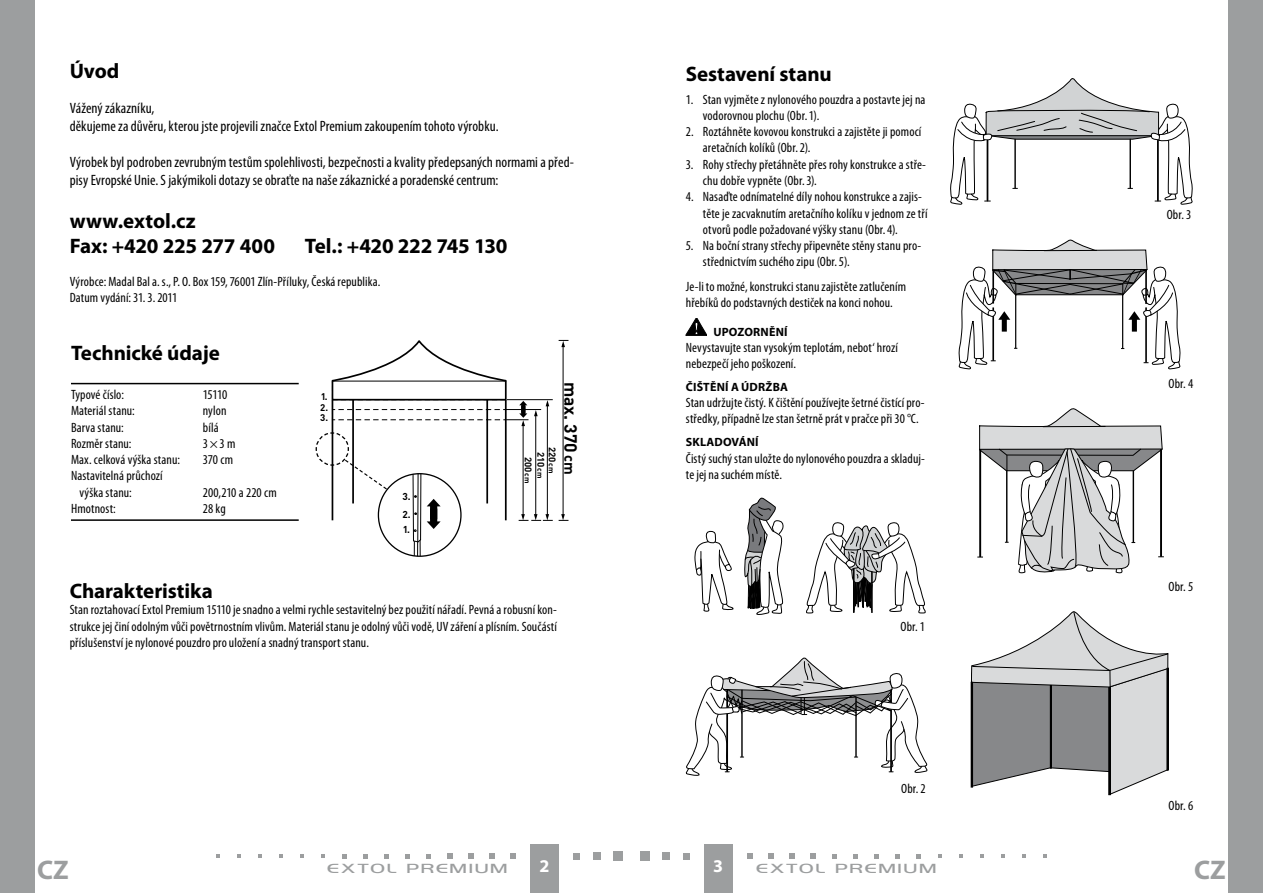
<style>
.page{position:relative;width:1263px;height:893px;background:#fff}
.page>*{position:absolute;margin:0;border:0;box-sizing:border-box;transform-origin:0 0}
.t1{font:700 27px "Myriad Pro";color:#9c9e9f}
.t2{font:700 21px/25.2px "Myriad Pro";letter-spacing:-.005em;color:#000}
.t3{font:700 18px "Myriad Pro";color:#fff}
.t4{font:700 17.4px "DINCE";color:#000}
.t5{font:condensed 15px/18px "Myriad Pro";letter-spacing:.005em;color:#000}
.t6{font:condensed 13.5px/16.2px "Myriad Pro";letter-spacing:.01em;color:#000}
.t7{font:700 12px "Myriad Pro";letter-spacing:.02em;color:#000}
.t8{font:12px "Highland Gothic Light Medium CE";letter-spacing:.115em;color:#9c9e9f;scale:1.5 1}
.t9{font:700 9.9px/17.2px "DINCE";color:#000}
.t10{font:700 9.6px/11.2px "DINCE";color:#000;text-align:center}
.s1{font-size:7.35px}
.s2{font-size:14.55px}
</style>
<div class="page">
<div style="left:704px;top:844px;width:29px;height:49px;background:#9c9e9f"></div>
<div style="left:640px;top:851px;width:9px;height:10px;background:#9c9e9f"></div>
<div style="left:662px;top:852px;width:8px;height:8px;background:#9c9e9f"></div>
<div style="left:683px;top:853px;width:7px;height:6px;background:#9c9e9f"></div>
<svg style="left:747px;top:853px;width:6px;height:6px"></svg>
<svg style="left:768px;top:853px;width:6px;height:6px"></svg>
<svg style="left:789px;top:853px;width:6px;height:6px"></svg>
<svg style="left:811px;top:853px;width:5px;height:6px"></svg>
<svg style="left:832px;top:854px;width:5px;height:4px"></svg>
<svg style="left:853px;top:854px;width:5px;height:4px"></svg>
<svg style="left:874px;top:854px;width:5px;height:4px"></svg>
<svg style="left:895px;top:854px;width:5px;height:4px"></svg>
<svg style="left:916px;top:854px;width:5px;height:4px"></svg>
<svg style="left:938px;top:854px;width:4px;height:4px"></svg>
<svg style="left:959px;top:854px;width:4px;height:4px"></svg>
<svg style="left:980px;top:854px;width:4px;height:4px"></svg>
<svg style="left:1001px;top:854px;width:4px;height:4px"></svg>
<svg style="left:1022px;top:854px;width:4px;height:4px"></svg>
<svg style="left:1043px;top:854px;width:4px;height:4px"></svg>
<svg style="left:686px;top:318px;width:21px;height:18px"></svg>
<svg style="left:694px;top:530px;width:40px;height:82px"></svg>
<svg style="left:744px;top:498px;width:39px;height:117px"></svg>
<svg style="left:806px;top:522px;width:120px;height:92px"></svg>
<svg style="left:685px;top:657px;width:243px;height:119px"></svg>
<svg style="left:950px;top:78px;width:242px;height:127px"></svg>
<svg style="left:958px;top:240px;width:223px;height:129px"></svg>
<svg style="left:978px;top:408px;width:185px;height:166px"></svg>
<svg style="left:971px;top:611px;width:198px;height:184px"></svg>
<div style="left:1108px;top:687px;width:2px;height:108px;border:1px solid #000"></div>
<div style="left:971px;top:682px;width:2px;height:105px;border:1px solid #000"></div>
<div style="left:1050px;top:685px;width:1px;height:83px;border:1px solid #000"></div>
<div style="left:1167px;top:668px;width:1px;height:102px;border:1px solid #000"></div>
<div style="left:530px;top:844px;width:28px;height:49px;background:#9c9e9f"></div>
<div style="left:614px;top:851px;width:9px;height:10px;background:#9c9e9f"></div>
<div style="left:593px;top:852px;width:8px;height:8px;background:#9c9e9f"></div>
<svg style="left:573px;top:853px;width:6px;height:6px"></svg>
<svg style="left:510px;top:853px;width:6px;height:6px"></svg>
<svg style="left:489px;top:853px;width:5px;height:6px"></svg>
<svg style="left:468px;top:853px;width:5px;height:6px"></svg>
<svg style="left:447px;top:853px;width:5px;height:6px"></svg>
<svg style="left:426px;top:854px;width:5px;height:4px"></svg>
<svg style="left:405px;top:854px;width:5px;height:4px"></svg>
<svg style="left:384px;top:854px;width:5px;height:4px"></svg>
<svg style="left:363px;top:854px;width:5px;height:4px"></svg>
<svg style="left:342px;top:854px;width:5px;height:4px"></svg>
<svg style="left:321px;top:854px;width:4px;height:4px"></svg>
<svg style="left:300px;top:854px;width:4px;height:4px"></svg>
<svg style="left:279px;top:854px;width:4px;height:4px"></svg>
<svg style="left:258px;top:854px;width:4px;height:4px"></svg>
<svg style="left:237px;top:854px;width:4px;height:4px"></svg>
<svg style="left:216px;top:854px;width:4px;height:4px"></svg>
<hr style="left:71px;top:383px;width:228px;height:1px;background:#000">
<hr style="left:71px;top:519px;width:228px;height:2px;background:#000">
<div style="left:0;top:0;width:34px;height:893px;background:#9c9e9f"></div>
<div style="left:1229px;top:0;width:34px;height:893px;background:#9c9e9f"></div>
<hr style="left:563px;top:344px;width:1px;height:172px;background:#000">
<svg style="left:559px;top:514px;width:9px;height:7px"></svg>
<svg style="left:559px;top:340px;width:9px;height:7px"></svg>
<hr style="left:507px;top:399px;width:46px;height:1px;background:#000">
<hr style="left:547px;top:403px;width:1px;height:113px;background:#000">
<svg style="left:546px;top:400px;width:3px;height:6px"></svg>
<hr style="left:505px;top:409px;width:36px;height:1px;background:#000">
<hr style="left:535px;top:413px;width:1px;height:103px;background:#000">
<svg style="left:534px;top:410px;width:4px;height:6px"></svg>
<hr style="left:523px;top:423px;width:1px;height:93px;background:#000">
<svg style="left:519px;top:514px;width:34px;height:7px"></svg>
<hr style="left:332px;top:400px;width:1px;height:120px;background:#000">
<hr style="left:352px;top:400px;width:2px;height:103px;background:#000">
<hr style="left:505px;top:400px;width:2px;height:120px;background:#000">
<hr style="left:486px;top:400px;width:2px;height:103px;background:#000">
<svg style="left:331px;top:340px;width:197px;height:86px"></svg>
<svg style="left:412px;top:474px;width:29px;height:82px"></svg>
<svg style="left:315px;top:432px;width:73px;height:59px"></svg>
<h2 class="t2" style="left:70px;top:58px;width:51px">Úvod</h2>
<p class="t5" style="left:70px;top:99px;width:430px">Váženýzákazníku,<br>děkujemezadůvěru,kteroujsteprojevili značceExtolPremium zakoupením tohotovýrobku.</p>
<p class="t5" style="left:70px;top:153px;width:506px">Výrobekbylpodroben zevrubným testům spolehlivosti,bezpečnostia kvalitypředepsaných normamia před&shy;pisyEvropské Unie.S jakýmikolidotazyseobraťte na našezákaznickéa poradenskécentrum:</p>
<h2 class="t2" style="left:70px;top:208px;width:207px">www.extol.cz<br>Fax: +420 225 277 400</h2>
<h2 class="t2" style="left:305px;top:233px;width:204px">Tel.: +420 222 745 130</h2>
<p class="t6" style="left:70px;top:273px;width:312px">Výrobce: Madal Bala. s.,P. O. Box159,76001Zlín-Příluky,Českárepublika.<br>Datum vydání:31.3. 2011</p>
<h2 class="t2" style="left:71px;top:340px;width:150px">Technické údaje</h2>
<p class="t6" style="left:71px;top:386px;width:55px">Typové číslo:</p>
<p class="t6" style="left:203px;top:386px;width:26px">15110</p>
<p class="t6" style="left:71px;top:403px;width:65px">Materiál stanu:</p>
<p class="t6" style="left:203px;top:403px;width:25px">nylon</p>
<p class="t6" style="left:71px;top:419px;width:54px">Barva stanu:</p>
<p class="t6" style="left:203px;top:419px;width:17px">bílá</p>
<p class="t6" style="left:71px;top:435px;width:62px">Rozměr stanu:</p>
<p class="t6" style="left:203px;top:435px;width:34px">3×3m</p>
<p class="t6" style="left:71px;top:451px;width:110px">Max. celková výška stanu:</p>
<p class="t6" style="left:203px;top:451px;width:32px">370 cm</p>
<p class="t6" style="left:80px;top:468px;width:85px;text-indent:-9px">Nastavitelná průchozí výška stanu:</p>
<p class="t6" style="left:203px;top:484px;width:75px">200,210 a 220 cm</p>
<p class="t6" style="left:71px;top:500px;width:46px">Hmotnost:</p>
<p class="t6" style="left:203px;top:500px;width:24px">28 kg</p>
<p class="t10" style="left:321px;top:391px;width:8px">1.</p>
<p class="t10" style="left:320px;top:401px;width:9px">2.</p>
<p class="t10" style="left:320px;top:411px;width:9px">3.</p>
<p class="t9" style="left:402px;top:488px;width:10px">3.<br>2.</p>
<p class="t9" style="left:403px;top:520px;width:9px">1.</p>
<p class="t10" style="left:558px;top:447px;width:33px;rotate:90deg">220 <span class="s1">cm<br></span>210 <span class="s1">cm</span></p>
<p class="t10" style="left:534px;top:457px;width:28px;rotate:90deg">200 <span class="s1">cm</span></p>
<p class="t4" style="left:582px;top:382px;width:95px;rotate:90deg">max. 370<span class="s2">cm</span></p>
<h2 class="t2" style="left:70px;top:578px;width:145px">Charakteristika</h2>
<p class="t6" style="left:70px;top:602px;width:489px;text-align:justify">Stan roztahovacíExtolPremium 15110jesnadnoavelmi rychlesestavitelnýbezpoužití nářadí.Pevnáarobusníkon&shy;strukcejej činíodolným vůčipovětrnostním vlivům. Materiál stanujeodolnývůčivodě, UV zářeníaplísním.Součástí příslušenství je nylonovépouzdroprouloženíasnadnýtransport stanu.</p>
<h2 class="t2" style="left:686px;top:61px;width:147px">Sestavení stanu</h2>
<p class="t6" style="left:703px;top:91px;width:224px;text-indent:-17px">1. Stan vyjměte z nylonového pouzdra a postavte jej na vodorovnou plochu (Obr.1).</p>
<p class="t6" style="left:703px;top:123px;width:220px;text-indent:-17px">2. Roztáhněte kovovou konstrukci a zajistěte ji pomocí aretačních kolíků (Obr.2).</p>
<p class="t6" style="left:703px;top:156px;width:225px;text-indent:-17px">3. Rohy střechy přetáhněte přes rohy konstrukce a stře&shy;chu dobře vypněte (Obr.3).</p>
<p class="t6" style="left:703px;top:189px;width:226px;text-indent:-17px">4. Nasaďte odnímatelné díly nohou konstrukce a zajis&shy;těte je zacvaknutím aretačního kolíku v jednom ze tří otvorů podle požadované výšky stanu (Obr.4).</p>
<p class="t6" style="left:703px;top:237px;width:220px;text-indent:-17px">5. Na boční strany střechy připevněte stěny stanu pro&shy;střednictvím suchého zipu (Obr.5).</p>
<p class="t6" style="left:686px;top:278px;width:222px">Je-li to možné,konstrukci stanuzajistětezatlučením hřebíkůdopodstavných destiček nakonci nohou.</p>
<p class="t7" style="left:713px;top:324px;width:76px">Upozornění</p>
<p class="t6" style="left:686px;top:339px;width:214px">Nevystavujtestan vysokým teplotám, nebot‘ hrozí nebezpečí jehopoškození.</p>
<p class="t7" style="left:686px;top:379px;width:103px">Čištění a údržba</p>
<p class="t6" style="left:686px;top:395px;width:240px">Stan udržujtečistý. K čištěnípoužívejtešetrnéčistícípro&shy;středky,případnělzestan šetrněprátvpračcepři30°C.</p>
<p class="t7" style="left:686px;top:434px;width:74px">Skladování</p>
<p class="t6" style="left:686px;top:450px;width:241px">Čistýsuchýstan uložtedo nylonovéhopouzdraaskladuj&shy;tejej nasuchém místě.</p>
<p class="t6" style="left:900px;top:618px;width:26px">Obr.1</p>
<p class="t6" style="left:901px;top:780px;width:26px">Obr.2</p>
<p class="t6" style="left:1167px;top:207px;width:26px">Obr.3</p>
<p class="t6" style="left:1168px;top:375px;width:26px">Obr.4</p>
<p class="t6" style="left:1168px;top:578px;width:26px">Obr.5</p>
<p class="t6" style="left:1168px;top:797px;width:26px">Obr.6</p>
<h1 class="t1" style="left:37px;top:852px;width:33px">CZ</h1>
<p class="t8" style="left:327px;top:861px;width:122px">EXTOL PREMIUM</p>
<h3 class="t3" style="left:539px;top:855px;width:11px">2</h3>
<h1 class="t1" style="left:1194px;top:852px;width:33px">CZ</h1>
<h3 class="t3" style="left:713px;top:855px;width:11px">3</h3>
<p class="t8" style="left:756px;top:861px;width:122px">EXTOL PREMIUM</p>
</div>
